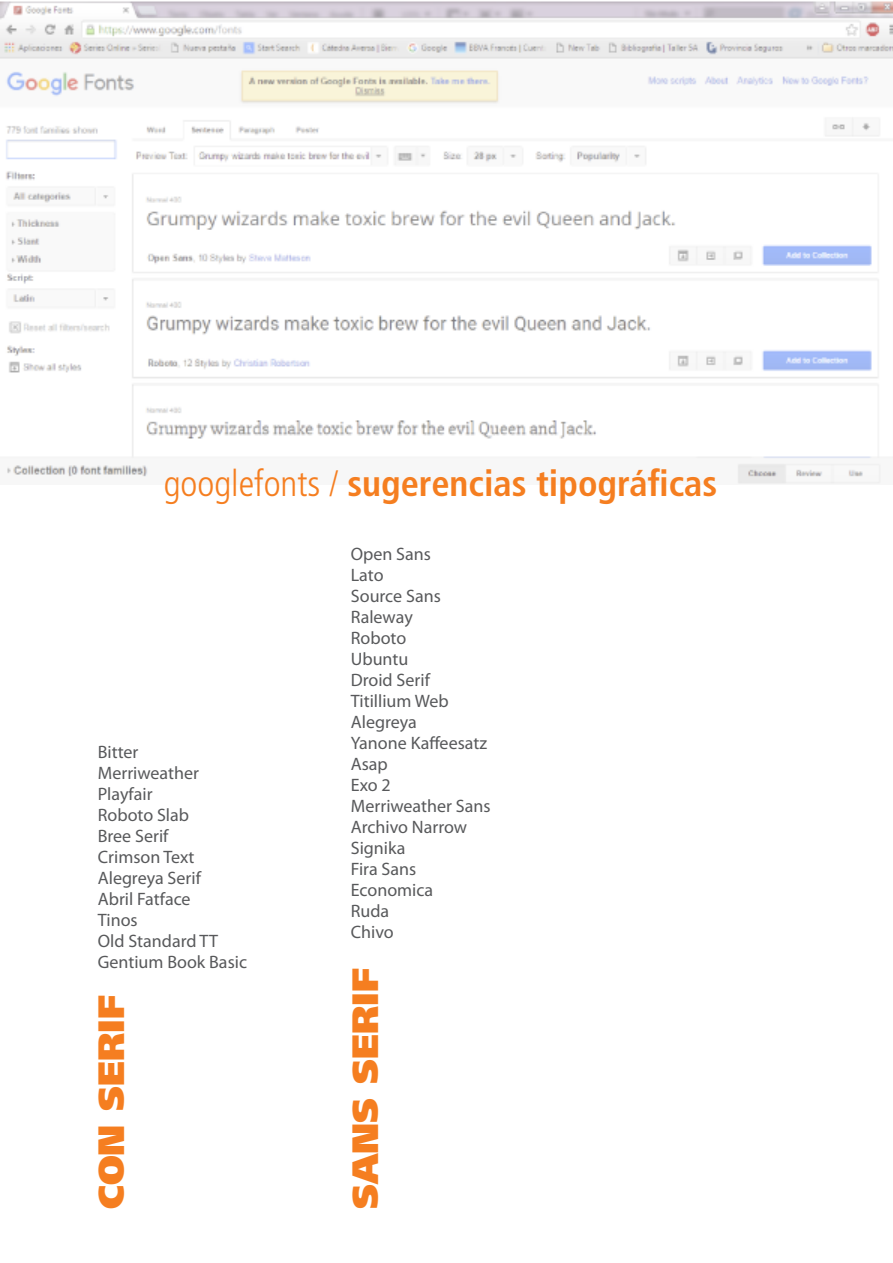
<style>
.page{position:relative;width:893px;height:1263px;background:#fff}
.page>*{position:absolute;margin:0;border:0;box-sizing:border-box;transform-origin:0 0}
.t1{font:700 condensed 36.45px "Frutiger LT Std";color:#f57e20}
.t2{font:900 36.45px "Frutiger CE";color:#f57e20}
.t3{font:18px/21px "Myriad Pro";color:#58595b}
.s1{font-weight:300}
</style>
<div class="page">
<img style="left:0;top:1px;width:893px;height:483px">
<h1 class="t1" style="left:164px;top:461px;width:555px"><span class="s1">googlefonts /</span> sugerencias tipográficas</h1>
<p class="t3" style="left:98px;top:741px;width:151px">Bitter<br>Merriweather<br>Playfair<br>Roboto Slab<br>Bree Serif<br>Crimson Text<br>Alegreya Serif<br>Abril Fatface<br>Tinos<br>Old Standard TT<br>Gentium Book Basic</p>
<h1 class="t2" style="left:89px;top:1209px;width:215px;rotate:-90deg">CON SERIF</h1>
<p class="t3" style="left:351px;top:543px;width:141px">Open Sans<br>Lato<br>Source Sans<br>Raleway<br>Roboto<br>Ubuntu<br>Droid Serif<br>Titillium Web<br>Alegreya<br>Yanone Kaffeesatz<br>Asap<br>Exo 2<br>Merriweather Sans<br>Archivo Narrow<br>Signika<br>Fira Sans<br>Economica<br>Ruda<br>Chivo</p>
<h1 class="t2" style="left:343px;top:1209px;width:242px;rotate:-90deg">SANS SERIF</h1>
</div>
